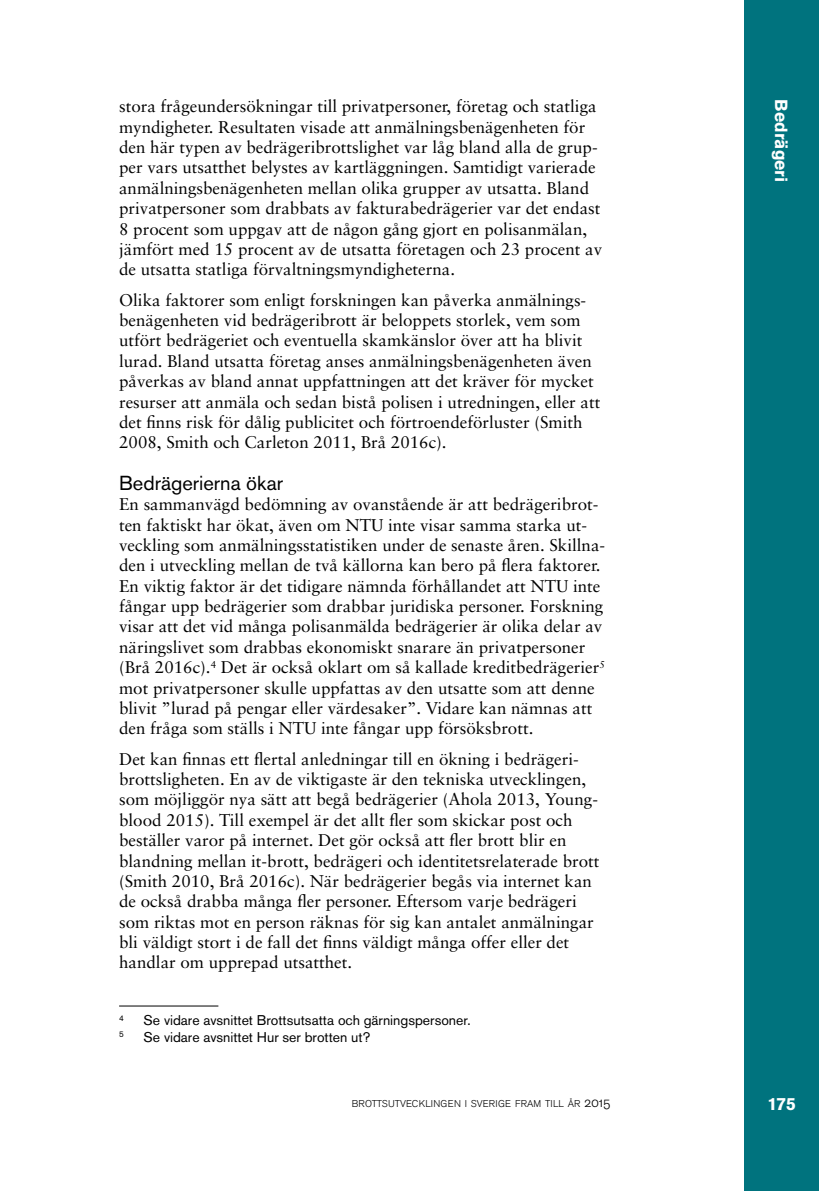
<style>
.page{position:relative;width:819px;height:1191px;background:#fff}
.page>*{position:absolute;margin:0;border:0;box-sizing:border-box;transform-origin:0 0}
.t1{font:20.12px "Akzidenz Grotesk BE";color:#000}
.t2{font:700 17.5px "Akzidenz Grotesk BE";color:#fff}
.t3{font:16.97px/20.3px "Sabon";color:#000}
.t4{font:14px "Akzidenz Grotesk BE";color:#000}
.t5{font:9.8px "Akzidenz Grotesk BE Light Os F";letter-spacing:.02em;color:#000}
.t6{font:8.22px "Akzidenz Grotesk BE";color:#000}
.s1{font-size:14px}
</style>
<div class="page">
<div style="left:744px;top:0;width:75px;height:1191px;background:#00737e"></div>
<hr style="left:119px;top:1005px;width:99px;height:1px;background:#000">
<p class="t3" style="left:119px;top:96px;width:484px">stora frågeundersökningar till privatpersoner, företag och statliga myndigheter. Resultaten visade att anmälningsbenägenheten för den här typen av bedrägeribrottslighet var låg bland alla de grup&shy;per vars utsatthet belystes av kartläggningen. Samtidigt varierade anmälningsbenägenheten mellan olika grupper av utsatta. Bland privatpersoner som drabbats av fakturabedrägerier var det endast 8 procent som uppgav att de någon gång gjort en polisanmälan, jämfört med 15 procent av de utsatta företagen och 23 procent av de utsatta statliga förvaltningsmyndigheterna.</p>
<p class="t3" style="left:119px;top:289px;width:483px">Olika faktorer som enligt forskningen kan påverka anmälnings&shy;benägenheten vid bedrägeribrott är beloppets storlek, vem som utfört bedrägeriet och eventuella skamkänslor över att ha blivit lurad. Bland utsatta företag anses anmälningsbenägenheten även påverkas av bland annat uppfattningen att det kräver för mycket resurser att anmäla och sedan bistå polisen i utredningen, eller att det finns risk för dålig publicitet och förtroendeförluster (Smith 2008, Smith och Carleton 2011, Brå 2016c).</p>
<p class="t1" style="left:119px;top:471px;width:165px">Bedrägerierna ökar</p>
<p class="t3" style="left:119px;top:494px;width:487px">En sammanvägd bedömning av ovanstående är att bedrägeribrot&shy;ten faktiskt har ökat, även om NTU inte visar samma starka ut&shy;veckling som anmälningsstatistiken under de senaste åren. Skillna&shy;den i utveckling mellan de två källorna kan bero på flera faktorer.<br>En viktig faktor är det tidigare nämnda förhållandet att NTU inte fångar upp bedrägerier som drabbar juridiska personer. Forskning visar att det vid många polisanmälda bedrägerier är olika delar av näringslivet som drabbas ekonomiskt snarare än privatpersoner (Brå 2016c).<sup>4</sup> Det är också oklart om så kallade kreditbedrägerier<sup>5 </sup>mot privatpersoner skulle uppfattas av den utsatte som att denne blivit ”lurad på pengar eller värdesaker”. Vidare kan nämnas att den fråga som ställs i NTU inte fångar upp försöksbrott.</p>
<p class="t3" style="left:119px;top:748px;width:482px">Det kan finnas ett flertal anledningar till en ökning i bedrägeri&shy;brottsligheten. En av de viktigaste är den tekniska utvecklingen, som möjliggör nya sätt att begå bedrägerier (Ahola 2013, Young&shy;blood 2015). Till exempel är det allt fler som skickar post och beställer varor på internet. Det gör också att fler brott blir en blandning mellan it-brott, bedrägeri och identitetsrelaterade brott (Smith 2010, Brå 2016c). När bedrägerier begås via internet kan de också drabba många fler personer. Eftersom varje bedrägeri som riktas mot en person räknas för sig kan antalet anmälningar bli väldigt stort i de fall det finns väldigt många offer eller det handlar om upprepad utsatthet.</p>
<p class="t6" style="left:119px;top:1013px;width:6px">4</p>
<p class="t4" style="left:144px;top:1012px;width:328px">Se vidare avsnittet Brottsutsatta och gärningspersoner.</p>
<p class="t6" style="left:119px;top:1029px;width:6px">5</p>
<p class="t4" style="left:144px;top:1029px;width:228px">Se vidare avsnittet Hur ser brotten ut?</p>
<p class="t2" style="left:791px;top:99px;width:84px;rotate:90deg">Bedrägeri</p>
<p class="t5" style="left:352px;top:1098px;width:260px">BROTTSUTVECKLINGEN I SVERIGE FRAM TILL ÅR <span class="s1">2015</span></p>
<p class="t2" style="left:767px;top:1093px;width:30px">175</p>
</div>
